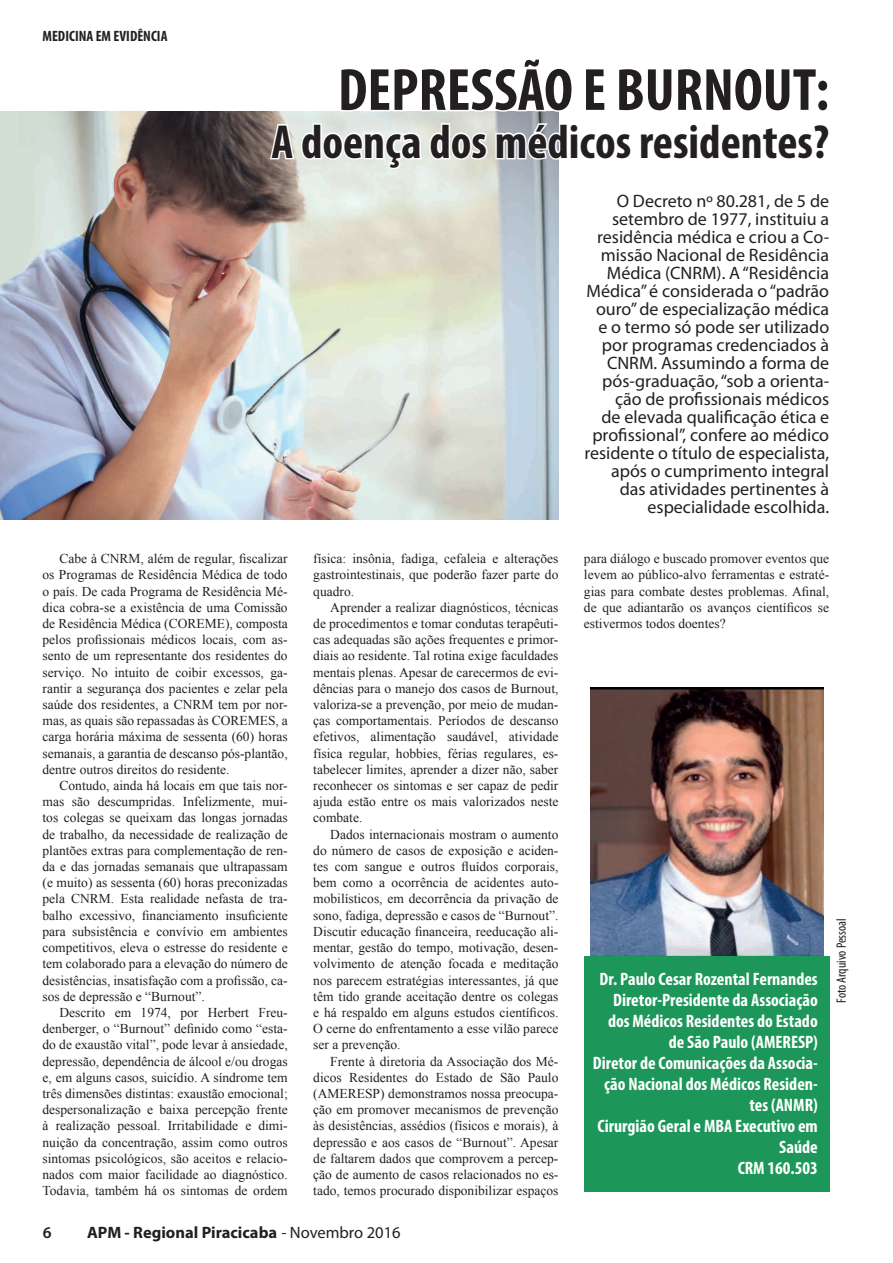
<style>
.page{position:relative;width:893px;height:1263px;background:#fff}
.page>*{position:absolute;margin:0;border:0;box-sizing:border-box;transform-origin:0 0}
.t1{font:700 condensed 60px "Myriad Pro";color:#231f20}
.t2{font:700 condensed 48px "Myriad Pro";color:#231f20}
.t3{font:18px/18px "Myriad Pro";color:#231f20;text-align:right}
.t4{font:700 condensed 18px/21px "Myriad Pro";color:#fff;text-align:right}
.t5{font:700 16.5px "Myriad Pro";color:#231f20}
.t6{font:600 16.5px "Myriad Pro";color:#231f20}
.t7{font:700 condensed 15px "Myriad Pro";color:#231f20}
.t8{font:13.5px/16.2px "Times New Roman";color:#231f20;text-align:justify}
.t9{font:condensed 13.5px "Myriad Pro";color:#231f20}
.s1{font-weight:400}
</style>
<div class="page">
<img style="left:0;top:111px;width:558px;height:409px">
<img style="left:590px;top:688px;width:233px;height:268px">
<div style="left:584px;top:956px;width:245px;height:236px;background:#1d9759"></div>
<svg style="left:338px;top:111px;width:221px;height:2px"></svg>
<svg style="left:268px;top:121px;width:291px;height:50px"></svg>
<p class="t7" style="left:43px;top:27px;width:127px">MEDICINA EM EVIDÊNCIA</p>
<h1 class="t1" style="left:338px;top:52px;width:493px">DEPRESSÃO E BURNOUT:</h1>
<h2 class="t2" style="left:271px;top:112px;width:559px">A doença dos médicos residentes?</h2>
<p class="t3" style="left:584px;top:191px;width:246px">O Decreto nº 80.281, de 5 de setembro de 1977, instituiu a residência médica e criou a Co&shy;missão Nacional de Residência<br>Médica (CNRM). A “Residência<br>Médica” é considerada o “padrão ouro” de especialização médica e o termo só pode ser utilizado por programas credenciados à<br>CNRM. Assumindo a forma de pós-graduação, “sob a orienta&shy;ção de profissionais médicos<br>de elevada qualificação ética e profissional”, confere ao médico residente o título de especialista, após o cumprimento integral das atividades pertinentes à especialidade escolhida.</p>
<p class="t8" style="left:43px;top:550px;width:247px;text-indent:17px">Cabe à CNRM, além de regular, fiscalizar os Programas de Residência Médica de todo o país. De cada Programa de Residência Mé&shy;dica cobra-se a existência de uma Comissão de Residência Médica (COREME), composta pelos profissionais médicos locais, com as&shy;sento de um representante dos residentes do serviço. No intuito de coibir excessos, ga&shy;rantir a segurança dos pacientes e zelar pela saúde dos residentes, a CNRM tem por nor&shy;mas, as quais são repassadas às COREMES, a carga horária máxima de sessenta (60) horas semanais, a garantia de descanso pós-plantão, dentre outros direitos do residente.</p>
<p class="t8" style="left:43px;top:777px;width:247px;text-indent:17px">Contudo, ainda há locais em que tais nor&shy;mas são descumpridas. Infelizmente, mui&shy;tos colegas se queixam das longas jornadas de trabalho, da necessidade de realização de plantões extras para complementação de ren&shy;da e das jornadas semanais que ultrapassam (e muito) as sessenta (60) horas preconizadas pela CNRM. Esta realidade nefasta de tra&shy;balho excessivo, financiamento insuficiente para subsistência e convívio em ambientes competitivos, eleva o estresse do residente e tem colaborado para a elevação do número de desistências, insatisfação com a profissão, ca&shy;sos de depressão e “Burnout”.</p>
<p class="t8" style="left:43px;top:1004px;width:247px;text-indent:17px">Descrito em 1974, por Herbert Freu&shy;denberger, o “Burnout” definido como “esta&shy;do de exaustão vital”, pode levar à ansiedade, depressão, dependência de álcool e/ou drogas e, em alguns casos, suicídio. A síndrome tem três dimensões distintas: exaustão emocional; despersonalização e baixa percepção frente à realização pessoal. Irritabilidade e dimi&shy;nuição da concentração, assim como outros sintomas psicológicos, são aceitos e relacio&shy;nados com maior facilidade ao diagnóstico.<br>Todavia, também há os sintomas de ordem</p>
<p class="t8" style="left:313px;top:550px;width:247px">física: insônia, fadiga, cefaleia e alterações gastrointestinais, que poderão fazer parte do quadro.</p>
<p class="t8" style="left:313px;top:599px;width:247px;text-indent:17px">Aprender a realizar diagnósticos, técnicas de procedimentos e tomar condutas terapêuti&shy;cas adequadas são ações frequentes e primor&shy;diais ao residente. Tal rotina exige faculdades mentais plenas. Apesar de carecermos de evi&shy;dências para o manejo dos casos de Burnout, valoriza-se a prevenção, por meio de mudan&shy;ças comportamentais. Períodos de descanso efetivos, alimentação saudável, atividade física regular, hobbies, férias regulares, es&shy;tabelecer limites, aprender a dizer não, saber reconhecer os sintomas e ser capaz de pedir ajuda estão entre os mais valorizados neste combate.</p>
<p class="t8" style="left:313px;top:826px;width:247px;text-indent:17px">Dados internacionais mostram o aumento do número de casos de exposição e aciden&shy;tes com sangue e outros fluídos corporais, bem como a ocorrência de acidentes auto&shy;mobilísticos, em decorrência da privação de sono, fadiga, depressão e casos de “Burnout”.<br>Discutir educação financeira, reeducação ali&shy;mentar, gestão do tempo, motivação, desen&shy;volvimento de atenção focada e meditação nos parecem estratégias interessantes, já que têm tido grande aceitação dentre os colegas e há respaldo em alguns estudos científicos.<br>O cerne do enfrentamento a esse vilão parece ser a prevenção.</p>
<p class="t8" style="left:313px;top:1053px;width:247px;text-indent:17px">Frente à diretoria da Associação dos Mé&shy;dicos Residentes do Estado de São Paulo (AMERESP) demonstramos nossa preocupa&shy;ção em promover mecanismos de prevenção às desistências, assédios (físicos e morais), à depressão e aos casos de “Burnout”. Apesar de faltarem dados que comprovem a percep&shy;ção de aumento de casos relacionados no es&shy;tado, temos procurado disponibilizar espaços</p>
<p class="t6" style="left:43px;top:1221px;width:10px">6</p>
<p class="t5" style="left:87px;top:1221px;width:315px">APM - Regional Piracicaba <span class="s1">- Novembro 2016</span></p>
<p class="t8" style="left:584px;top:550px;width:247px">para diálogo e buscado promover eventos que levem ao público-alvo ferramentas e estraté&shy;gias para combate destes problemas. Afinal, de que adiantarão os avanços científicos se estivermos todos doentes?</p>
<p class="t4" style="left:593px;top:968px;width:226px">Dr. Paulo Cesar Rozental Fernandes<br>Diretor-Presidente da Associação dos Médicos Residentes do Estado de São Paulo (AMERESP)<br>Diretor de Comunicações da Associa&shy;ção Nacional dos Médicos Residen&shy;tes (ANMR)<br>Cirurgião Geral e MBA Executivo em<br>Saúde<br>CRM 160.503</p>
<p class="t9" style="left:833px;top:1003px;width:86px;rotate:-90deg">Foto Arquivo Pessoal</p>
</div>
